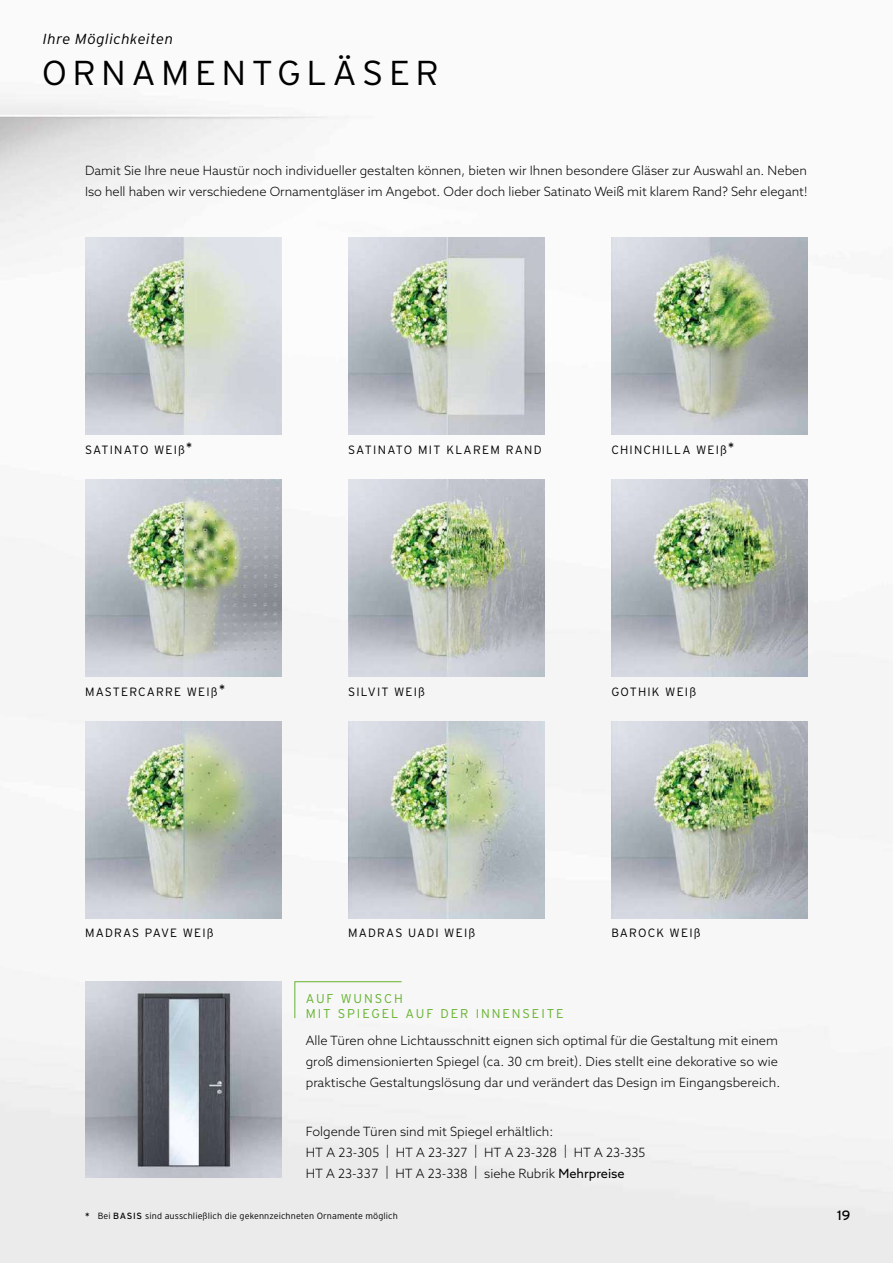
<style>
.page{position:relative;width:893px;height:1263px;background:#fff}
.page>*{position:absolute;margin:0;border:0;box-sizing:border-box;transform-origin:0 0}
.t1{font:300 34.5px "Interstate";letter-spacing:.15em;color:#000;scale:1.04 1}
.t2{font:italic 300 14.55px "Interstate";letter-spacing:.03em;color:#000}
.t3{font:13.5px "Interstate";color:#000}
.t4{font:300 12.75px/21px "Azo Sans";color:#000}
.t5{font:300 12.75px/15.3px "Interstate";letter-spacing:.15em;color:#65b32e}
.t6{font:300 12px "Interstate";letter-spacing:.1em;color:#000}
.t7{font:300 9px "Interstate";letter-spacing:.01em;color:#000}
.s1{font-weight:400}
</style>
<div class="page">
<img style="left:348px;top:722px;width:197px;height:196px">
<img style="left:611px;top:722px;width:197px;height:196px">
<img style="left:85px;top:238px;width:197px;height:196px">
<img style="left:348px;top:238px;width:197px;height:196px">
<img style="left:611px;top:238px;width:197px;height:196px">
<img style="left:85px;top:480px;width:197px;height:196px">
<img style="left:348px;top:480px;width:197px;height:196px">
<img style="left:611px;top:480px;width:197px;height:196px">
<img style="left:85px;top:722px;width:197px;height:196px">
<img style="left:85px;top:981px;width:197px;height:197px">
<svg style="left:294px;top:981px;width:108px;height:38px"></svg>
<p class="t2" style="left:43px;top:31px;width:132px">Ihre Möglichkeiten</p>
<h1 class="t1" style="left:42px;top:54px;width:383px">ORNAMENTGLÄSER</h1>
<p class="t4" style="left:85px;top:160px;width:724px">Damit Sie Ihre neue Haustür noch individueller gestalten können, bieten wir Ihnen besondere Gläser zur Auswahl an. Neben<br>Iso hell haben wir verschiedene Ornamentgläser im Angebot. Oder doch lieber Satinato Weiß mit klarem Rand? Sehr elegant!</p>
<p class="t6" style="left:85px;top:443px;width:109px">SATINATO WEIß<sup>*</sup></p>
<p class="t6" style="left:348px;top:443px;width:195px">SATINATO MIT KLAREM RAND</p>
<p class="t6" style="left:611px;top:443px;width:124px">CHINCHILLA WEIß<sup>*</sup></p>
<p class="t6" style="left:85px;top:685px;width:141px">MASTERCARRE WEIß<sup>*</sup></p>
<p class="t6" style="left:348px;top:685px;width:78px">SILVIT WEIß</p>
<p class="t6" style="left:611px;top:685px;width:86px">GOTHIK WEIß</p>
<p class="t6" style="left:85px;top:926px;width:130px">MADRAS PAVE WEIß</p>
<p class="t6" style="left:348px;top:926px;width:129px">MADRAS UADI WEIß</p>
<p class="t6" style="left:611px;top:926px;width:91px">BAROCK WEIß</p>
<p class="t5" style="left:306px;top:990px;width:259px">AUF WUNSCH<br>MIT SPIEGEL AUF DER INNENSEITE</p>
<p class="t4" style="left:306px;top:1029px;width:476px">Alle Türen ohne Lichtausschnitt eignen sich optimal für die Gestaltung mit einem groß dimensionierten Spiegel (ca. 30 cm breit). Dies stellt eine dekorative so wie praktische Gestaltungslösung dar und verändert das Design im Eingangsbereich.</p>
<p class="t4" style="left:306px;top:1120px;width:341px">Folgende Türen sind mit Spiegel erhältlich:<br>HT A 23-305 | HT A 23-327 | HT A 23-328 | HT A 23-335<br>HT A 23-337 | HT A 23-338 | siehe Rubrik <span class="s1">Mehrpreise</span></p>
<p class="t7" style="left:85px;top:1210px;width:314px"><span class="s1">*</span> Bei <span class="s1">BASIS</span> sind ausschließlich die gekennzeichneten Ornamente möglich</p>
<p class="t3" style="left:837px;top:1208px;width:15px">19</p>
</div>
